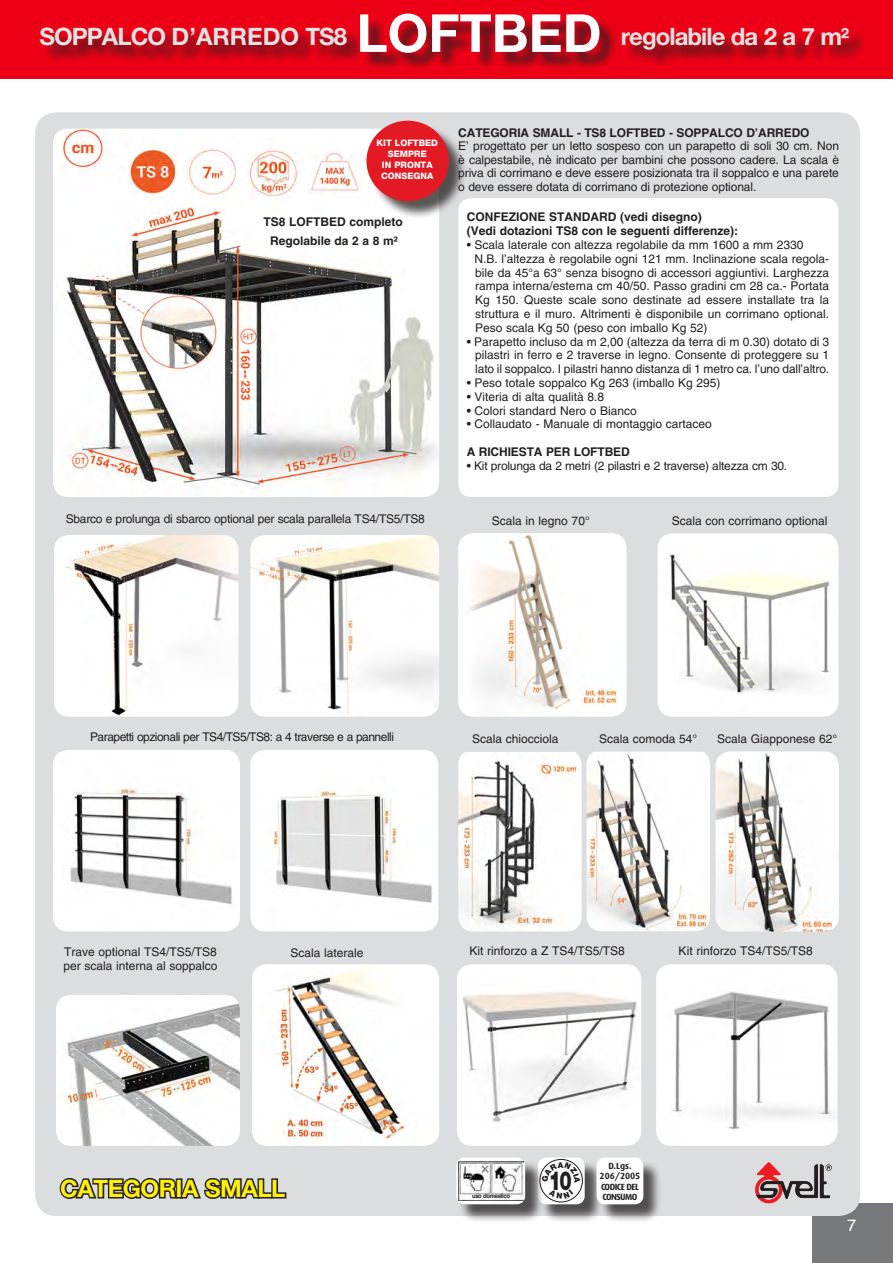
<style>
.page{position:relative;width:893px;height:1263px;background:#fff}
.page>*{position:absolute;margin:0;border:0;box-sizing:border-box;transform-origin:0 0}
.Normale{font:700 52.5px "Helvetica Neue";color:#fff}
.t1{font:900 26.4px "Helvetica Neue";color:#231f20;scale:.7 1}
.Normale-2{font:700 24px "Helvetica Neue";letter-spacing:-.04em;color:#e3e2e3}
.Normale-3{font:700 24px "Helvetica Neue";letter-spacing:-.02em;color:#fff106}
.Normale-4{font:16.5px "Helvetica";color:#fff}
.testo_descrittivo{font:12px/13.8px "Helvetica";color:#231f20;text-align:justify}
.didascalia_bold{font:12px/14.2px "Helvetica";color:#231f20}
.testo_descrittivo-2{font:700 12px "Helvetica";color:#231f20}
.didascalia_bold-2{font:12px "Helvetica";letter-spacing:-.02em;color:#231f20}
.testo_descrittivo-3{font:12px "Helvetica";letter-spacing:-.02em;color:#231f20}
.didascalia_bold-3{font:12px "Helvetica";letter-spacing:-.04em;color:#231f20}
.didascalia_bold-4{font:700 12px "Helvetica";color:#231f20}
.tittolopecetta_rossa{font:800 9px/10.9px "Helvetica Neue";color:#fff;text-align:center}
.t2{font:700 9px/10.5px "Dax";letter-spacing:-.06em;color:#231f20}
.accessori{font:700 6px "Helvetica";letter-spacing:-.06em;color:#231f20}
.s1{font-family:"Helvetica"}
.s2{font-weight:700}
</style>
<div class="page">
<div style="left:0;top:0;width:893px;height:79px;background:#ed0015"></div>
<div style="left:812px;top:1203px;width:81px;height:60px;background:#76787b"></div>
<div style="left:35px;top:112px;width:825px;height:1104px;background:#dcdddf;border-radius:21px"></div>
<img style="left:53px;top:129px;width:386px;height:368px">
<img style="left:458px;top:533px;width:168px;height:183px">
<div style="left:458px;top:198px;width:380px;height:299px;background:#fff;border-radius:13px"></div>
<img style="left:457px;top:964px;width:184px;height:182px">
<img style="left:656px;top:964px;width:182px;height:182px">
<img style="left:54px;top:535px;width:184px;height:182px">
<img style="left:250px;top:535px;width:189px;height:182px">
<img style="left:53px;top:750px;width:187px;height:181px">
<img style="left:250px;top:750px;width:188px;height:181px">
<img style="left:56px;top:995px;width:184px;height:151px">
<img style="left:252px;top:964px;width:187px;height:182px">
<img style="left:458px;top:752px;width:124px;height:179px">
<img style="left:587px;top:752px;width:123px;height:179px">
<img style="left:715px;top:751px;width:124px;height:180px">
<div style="left:540px;top:1160px;width:63px;height:63px;background:#231f20;opacity:.75"></div>
<div style="left:538px;top:1157px;width:47px;height:47px;background:#fff;border-radius:9px"></div>
<div style="left:599px;top:1160px;width:63px;height:63px;background:#231f20;opacity:.75"></div>
<div style="left:597px;top:1157px;width:46px;height:47px;background:#fff;border-radius:9px"></div>
<div style="left:458px;top:1160px;width:86px;height:63px;background:#231f20;opacity:.75"></div>
<svg style="left:456px;top:1157px;width:69px;height:47px"></svg>
<img style="left:458px;top:1162px;width:66px;height:38px">
<svg style="left:59px;top:1178px;width:228px;height:21px"></svg>
<img style="left:755px;top:1162px;width:77px;height:42px">
<div style="left:363px;top:17px;width:255px;height:54px;background:#231f20;opacity:.75"></div>
<div style="left:43px;top:30px;width:824px;height:38px;background:#231f20;opacity:.75"></div>
<div style="left:369px;top:123px;width:99px;height:97px;background:#231f20;opacity:.75"></div>
<div style="left:366px;top:121px;width:83px;height:80px;background:#e31923;border-radius:50%"></div>
<img style="left:658px;top:533px;width:180px;height:184px">
<svg style="left:539px;top:1159px;width:44px;height:43px"></svg>
<p class="Normale" style="left:356px;top:1px;width:247px">LOFTBED</p>
<p class="Normale-2" style="left:40px;top:21px;width:309px">SOPPALCO D’ARREDO TS8</p>
<p class="Normale-2" style="left:621px;top:21px;width:230px">regolabile da 2 a 7 m<span class="s1">²</span></p>
<p class="tittolopecetta_rossa" style="left:377px;top:138px;width:63px">KIT LOFTBED</p>
<p class="tittolopecetta_rossa" style="left:381px;top:148px;width:54px">SEMPRE<br>IN PRONTA<br>CONSEGNA</p>
<p class="didascalia_bold-4" style="left:264px;top:215px;width:141px">TS8 LOFTBED completo</p>
<p class="didascalia_bold-4" style="left:270px;top:233px;width:129px">Regolabile da 2 a 8 m²</p>
<p class="didascalia_bold-2" style="left:66px;top:512px;width:361px">Sbarco e prolunga di sbarco optional per scala parallela TS4/TS5/TS8</p>
<p class="testo_descrittivo-2" style="left:458px;top:125px;width:353px">CATEGORIA SMALL - TS8 LOFTBED - SOPPALCO D’ARREDO</p>
<p class="testo_descrittivo" style="left:458px;top:139px;width:382px">E’ progettato per un letto sospeso con un parapetto di soli 30 cm. Non è calpestabile, nè indicato per bambini che possono cadere. La scala è priva di corrimano e deve essere posizionata tra il soppalco e una parete o deve essere dotata di corrimano di protezione optional.</p>
<p class="testo_descrittivo-2" style="left:467px;top:210px;width:237px">CONFEZIONE STANDARD (vedi disegno)</p>
<p class="testo_descrittivo-2" style="left:467px;top:224px;width:273px">(Vedi dotazioni TS8 con le seguenti differenze):</p>
<p class="testo_descrittivo" style="left:467px;top:238px;width:338px">• Scala laterale con altezza regolabile da mm 1600 a mm 2330</p>
<p class="testo_descrittivo" style="left:474px;top:252px;width:356px">N.B. l’altezza è regolabile ogni 121 mm. Inclinazione scala regola&shy;bile da 45°a 63° senza bisogno di accessori aggiuntivi. Larghezza rampa interna/esterna cm 40/50. Passo gradini cm 28 ca.- Portata Kg 150. Queste scale sono destinate ad essere installate tra la struttura e il muro. Altrimenti è disponibile un corrimano optional.<br>Peso scala Kg 50 (peso con imballo Kg 52)</p>
<p class="testo_descrittivo" style="left:475px;top:334px;width:356px;text-indent:-9px">• Parapetto incluso da m 2,00 (altezza da terra di m 0.30) dotato di 3 pilastri in ferro e 2 traverse in legno. Consente di proteggere su 1 lato il soppalco. I pilastri hanno distanza di 1 metro ca. l’uno dall’altro.</p>
<p class="testo_descrittivo" style="left:467px;top:376px;width:255px">• Peso totale soppalco Kg 263 (imballo Kg 295)</p>
<p class="testo_descrittivo" style="left:467px;top:390px;width:139px">• Viteria di alta qualità 8.8</p>
<p class="testo_descrittivo" style="left:467px;top:403px;width:171px"><span class="s2">•</span> Colori standard Nero o Bianco</p>
<p class="testo_descrittivo" style="left:467px;top:417px;width:246px">• Collaudato - Manuale di montaggio cartaceo</p>
<p class="testo_descrittivo-2" style="left:467px;top:444px;width:165px">A RICHIESTA PER LOFTBED</p>
<p class="testo_descrittivo-3" style="left:467px;top:459px;width:322px">• Kit prolunga da 2 metri (2 pilastri e 2 traverse) altezza cm 30.</p>
<p class="didascalia_bold" style="left:492px;top:513px;width:99px">Scala in legno 70°</p>
<p class="didascalia_bold" style="left:672px;top:513px;width:157px">Scala con corrimano optional</p>
<p class="didascalia_bold-3" style="left:90px;top:730px;width:305px">Parapetti opzionali per TS4/TS5/TS8: a 4 traverse e a pannelli</p>
<p class="didascalia_bold" style="left:472px;top:731px;width:88px">Scala chiocciola</p>
<p class="didascalia_bold" style="left:599px;top:731px;width:100px">Scala comoda 54°</p>
<p class="didascalia_bold" style="left:717px;top:731px;width:122px">Scala Giapponese 62°</p>
<p class="didascalia_bold" style="left:64px;top:945px;width:156px">Trave optional TS4/TS5/TS8 per scala interna al soppalco</p>
<p class="didascalia_bold" style="left:290px;top:945px;width:75px">Scala laterale</p>
<p class="Normale-3" style="left:60px;top:1173px;width:227px">CATEGORIA SMALL</p>
<p class="didascalia_bold" style="left:469px;top:944px;width:157px">Kit rinforzo a Z TS4/TS5/TS8</p>
<p class="didascalia_bold" style="left:679px;top:944px;width:136px">Kit rinforzo TS4/TS5/TS8</p>
<p class="t1" style="left:549px;top:1164px;width:34px">10</p>
<p class="t2" style="left:608px;top:1160px;width:25px">D.Lgs.</p>
<p class="t2" style="left:600px;top:1171px;width:42px">206/2005<br>CODICE DEL</p>
<p class="accessori" style="left:472px;top:1192px;width:40px">uso domestico</p>
<p class="t2" style="left:602px;top:1192px;width:37px">CONSUMO</p>
<p class="Normale-4" style="left:847px;top:1216px;width:11px">7</p>
</div>
